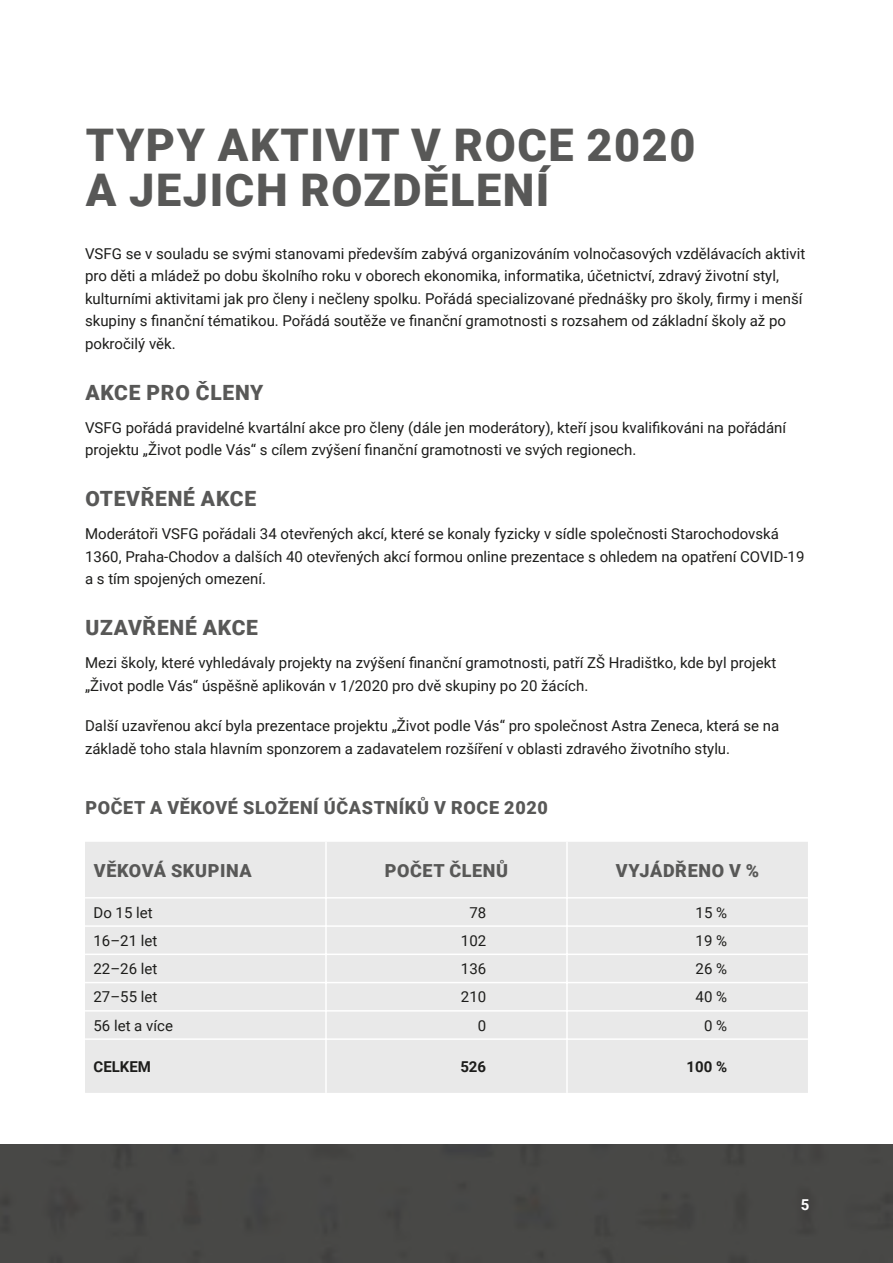
<style>
.page{position:relative;width:893px;height:1263px;background:#fff}
.page>*{position:absolute;margin:0;border:0;box-sizing:border-box;transform-origin:0 0}
.t1{font:900 45px/45px "Roboto";letter-spacing:.035em;color:#585857}
.t2{font:900 21px "Roboto";letter-spacing:.035em;color:#585857}
.t3{font:900 18px "Roboto";letter-spacing:.035em;color:#585857}
.t4{font:15px/22.5px "Roboto";color:#1d1d1b}
.t5{font:700 15px "Roboto";color:#1d1d1b}
.t6{font:700 15px "Roboto";color:#fff}
</style>
<div class="page">
<div style="left:0;top:1145px;width:893px;height:118px;background:#484846"></div>
<div style="left:85px;top:842px;width:723px;height:251px;background:#e9e9e9"></div>
<hr style="left:325px;top:842px;width:2px;height:251px;background:#fff">
<hr style="left:566px;top:842px;width:2px;height:251px;background:#fff">
<hr style="left:85px;top:897px;width:723px;height:1px;background:#fff">
<hr style="left:85px;top:925px;width:723px;height:2px;background:#fff">
<hr style="left:85px;top:953px;width:723px;height:2px;background:#fff">
<hr style="left:85px;top:982px;width:723px;height:1px;background:#fff">
<hr style="left:85px;top:1010px;width:723px;height:1px;background:#fff">
<hr style="left:85px;top:1038px;width:723px;height:2px;background:#fff">
<h1 class="t1" style="left:86px;top:128px;width:611px">TYPY AKTIVIT V ROCE 2020<br>A JEJICH ROZDĚLENÍ</h1>
<p class="t4" style="left:85px;top:244px;width:722px">VSFG se v souladu se svými stanovami především zabývá organizováním volnočasových vzdělávacích aktivit pro děti a mládež po dobu školního roku v oborech ekonomika, informatika, účetnictví, zdravý životní styl, kulturními aktivitami jak pro členy i nečleny spolku. Pořádá specializované přednášky pro školy, firmy i menší skupiny s finanční tématikou. Pořádá soutěže ve finanční gramotnosti s rozsahem od základní školy až po pokročilý věk.</p>
<h2 class="t2" style="left:85px;top:384px;width:179px">AKCE PRO ČLENY</h2>
<p class="t4" style="left:85px;top:418px;width:703px">VSFG pořádá pravidelné kvartální akce pro členy (dále jen moderátory), kteří jsou kvalifikováni na pořádání projektu „Život podle Vás“ s cílem zvýšení finanční gramotnosti ve svých regionech.</p>
<h2 class="t2" style="left:85px;top:491px;width:172px">OTEVŘENÉ AKCE</h2>
<p class="t4" style="left:85px;top:524px;width:721px">Moderátoři VSFG pořádali 34 otevřených akcí, které se konaly fyzicky v sídle společnosti Starochodovská<br>1360, Praha-Chodov a dalších 40 otevřených akcí formou online prezentace s ohledem na opatření COVID-19 a s tím spojených omezení.</p>
<h2 class="t2" style="left:85px;top:620px;width:174px">UZAVŘENÉ AKCE</h2>
<p class="t4" style="left:85px;top:653px;width:693px">Mezi školy, které vyhledávaly projekty na zvýšení finanční gramotnosti, patří ZŠ Hradištko, kde byl projekt „Život podle Vás“ úspěšně aplikován v 1/2020 pro dvě skupiny po 20 žácích.</p>
<p class="t4" style="left:85px;top:716px;width:696px">Další uzavřenou akcí byla prezentace projektu „Život podle Vás“ pro společnost Astra Zeneca, která se na základě toho stala hlavním sponzorem a zadavatelem rozšíření v oblasti zdravého životního stylu.</p>
<p class="t3" style="left:85px;top:800px;width:464px">POČET A VĚKOVÉ SLOŽENÍ ÚČASTNÍKŮ V ROCE 2020</p>
<p class="t3" style="left:94px;top:863px;width:159px">VĚKOVÁ SKUPINA</p>
<p class="t3" style="left:385px;top:863px;width:125px">POČET ČLENŮ</p>
<p class="t3" style="left:616px;top:863px;width:145px">VYJÁDŘENO V %</p>
<p class="t4" style="left:94px;top:902px;width:61px">Do 15 let</p>
<p class="t4" style="left:469px;top:902px;width:18px">78</p>
<p class="t4" style="left:696px;top:902px;width:33px">15 %</p>
<p class="t4" style="left:94px;top:931px;width:65px">16–21 let</p>
<p class="t4" style="left:461px;top:931px;width:27px">102</p>
<p class="t4" style="left:696px;top:931px;width:33px">19 %</p>
<p class="t4" style="left:94px;top:959px;width:65px">22–26 let</p>
<p class="t4" style="left:461px;top:959px;width:27px">136</p>
<p class="t4" style="left:696px;top:959px;width:33px">26 %</p>
<p class="t4" style="left:94px;top:987px;width:65px">27–55 let</p>
<p class="t4" style="left:461px;top:987px;width:27px">210</p>
<p class="t4" style="left:696px;top:987px;width:33px">40 %</p>
<p class="t4" style="left:94px;top:1015px;width:81px">56 let a více</p>
<p class="t4" style="left:478px;top:1015px;width:10px">0</p>
<p class="t4" style="left:704px;top:1015px;width:25px">0%</p>
<p class="t5" style="left:94px;top:1060px;width:59px">CELKEM</p>
<p class="t5" style="left:460px;top:1060px;width:27px">526</p>
<p class="t5" style="left:686px;top:1060px;width:42px">100 %</p>
<p class="t6" style="left:801px;top:1199px;width:10px">5</p>
</div>
